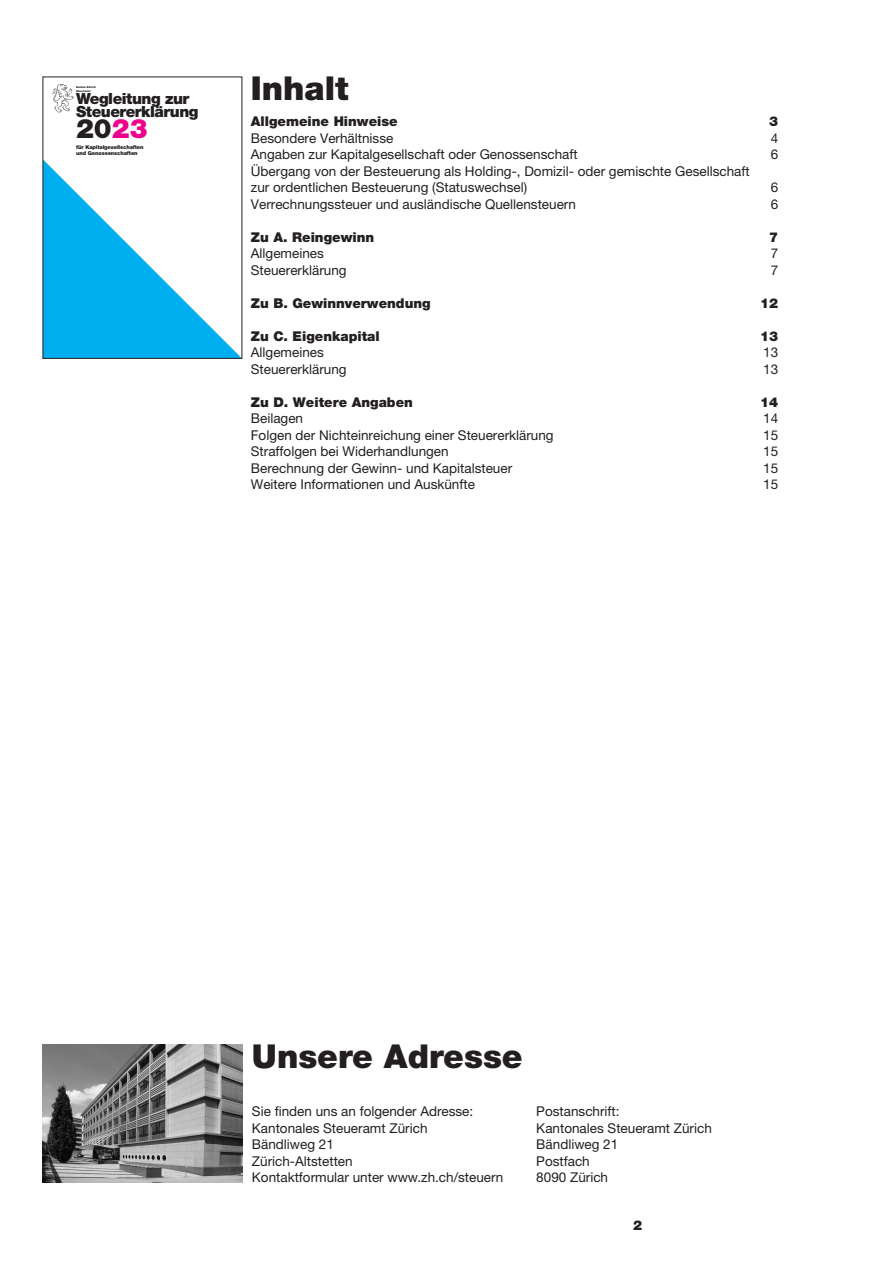
<style>
.page{position:relative;width:893px;height:1263px;background:#fff}
.page>*{position:absolute;margin:0;border:0;box-sizing:border-box;transform-origin:0 0}
.t1{font:900 33px "Helvetica Neue LT Std";color:#231f20}
.t2{font:900 26.7px "Helvetica Neue LT Std";color:#231f20}
.t3{font:900 15.45px/13px "Helvetica Neue LT Std";letter-spacing:-.03em;color:#231f20}
.t4{font:13.5px/16.5px "Helvetica Neue LT Std";color:#231f20}
.t5{font:900 13.5px "Helvetica Neue LT Std";color:#231f20}
.t6{font:900 5.4px/5.7px "Helvetica Neue LT Std";letter-spacing:-.02em;color:#231f20}
.t7{font:900 2.7px/3.3px "Helvetica Neue LT Std";color:#231f20}
.s1{color:#ed028c}
</style>
<div class="page">
<svg style="left:52px;top:84px;width:22px;height:28px"></svg>
<svg style="left:45px;top:161px;width:195px;height:196px"></svg>
<img style="left:43px;top:1044px;width:199px;height:138px">
<p class="t7" style="left:76px;top:86px;width:21px">Kanton Zürich<br>Steueramt</p>
<p class="t3" style="left:76px;top:92px;width:124px">Wegleitung zur<br>Steuererklärung</p>
<h2 class="t2" style="left:76px;top:113px;width:73px">20<span class="s1">23</span></h2>
<p class="t6" style="left:76px;top:144px;width:69px">für Kapitalgesellschaften und Genossenschaften</p>
<h1 class="t1" style="left:251px;top:69px;width:99px">Inhalt</h1>
<p class="t5" style="left:251px;top:113px;width:148px">Allgemeine Hinweise</p>
<p class="t5" style="left:769px;top:113px;width:11px">3</p>
<p class="t4" style="left:251px;top:129px;width:144px">Besondere Verhältnisse</p>
<p class="t4" style="left:771px;top:129px;width:9px">4</p>
<p class="t4" style="left:251px;top:146px;width:328px">Angaben zur Kapitalgesellschaft oder Genossenschaft</p>
<p class="t4" style="left:771px;top:146px;width:9px">6</p>
<p class="t4" style="left:251px;top:162px;width:500px">Übergang von der Besteuerung als Holding-, Domizil- oder gemischte Gesellschaft zur ordentlichen Besteuerung (Statuswechsel)</p>
<p class="t4" style="left:771px;top:179px;width:9px">6</p>
<p class="t4" style="left:251px;top:195px;width:327px">Verrechnungssteuer und ausländische Quellensteuern</p>
<p class="t4" style="left:771px;top:195px;width:9px">6</p>
<p class="t5" style="left:251px;top:229px;width:125px">Zu A. Reingewinn</p>
<p class="t5" style="left:769px;top:229px;width:11px">7</p>
<p class="t4" style="left:251px;top:245px;width:75px">Allgemeines</p>
<p class="t4" style="left:771px;top:245px;width:9px">7</p>
<p class="t4" style="left:251px;top:261px;width:97px">Steuererklärung</p>
<p class="t4" style="left:771px;top:261px;width:9px">7</p>
<p class="t5" style="left:251px;top:295px;width:181px">Zu B. Gewinnverwendung</p>
<p class="t5" style="left:760px;top:295px;width:20px">12</p>
<p class="t5" style="left:251px;top:328px;width:130px">Zu C. Eigenkapital</p>
<p class="t5" style="left:760px;top:328px;width:20px">13</p>
<p class="t4" style="left:251px;top:344px;width:75px">Allgemeines</p>
<p class="t4" style="left:763px;top:344px;width:17px">13</p>
<p class="t4" style="left:251px;top:360px;width:97px">Steuererklärung</p>
<p class="t4" style="left:763px;top:360px;width:17px">13</p>
<p class="t5" style="left:251px;top:394px;width:164px">Zu D. Weitere Angaben</p>
<p class="t5" style="left:760px;top:394px;width:20px">14</p>
<p class="t4" style="left:251px;top:410px;width:54px">Beilagen</p>
<p class="t4" style="left:763px;top:410px;width:17px">14</p>
<p class="t4" style="left:251px;top:426px;width:304px">Folgen der Nichteinreichung einer Steuererklärung</p>
<p class="t4" style="left:763px;top:426px;width:17px">15</p>
<p class="t4" style="left:251px;top:443px;width:199px">Straffolgen bei Widerhandlungen</p>
<p class="t4" style="left:763px;top:443px;width:17px">15</p>
<p class="t4" style="left:251px;top:459px;width:263px">Berechnung der Gewinn- und Kapitalsteuer</p>
<p class="t4" style="left:763px;top:459px;width:17px">15</p>
<p class="t4" style="left:251px;top:476px;width:226px">Weitere Informationen und Auskünfte</p>
<p class="t4" style="left:763px;top:476px;width:17px">15</p>
<h1 class="t1" style="left:252px;top:1037px;width:272px">Unsere Adresse</h1>
<p class="t4" style="left:252px;top:1103px;width:253px">Sie finden uns an folgender Adresse:<br>Kantonales Steueramt Zürich<br>Bändliweg 21<br>Zürich-Altstetten<br>Kontaktformular unter www.zh.ch/steuern</p>
<p class="t4" style="left:536px;top:1103px;width:177px">Postanschrift:<br>Kantonales Steueramt Zürich<br>Bändliweg 21<br>Postfach<br>8090 Zürich</p>
<p class="t5" style="left:633px;top:1217px;width:11px">2</p>
</div>
